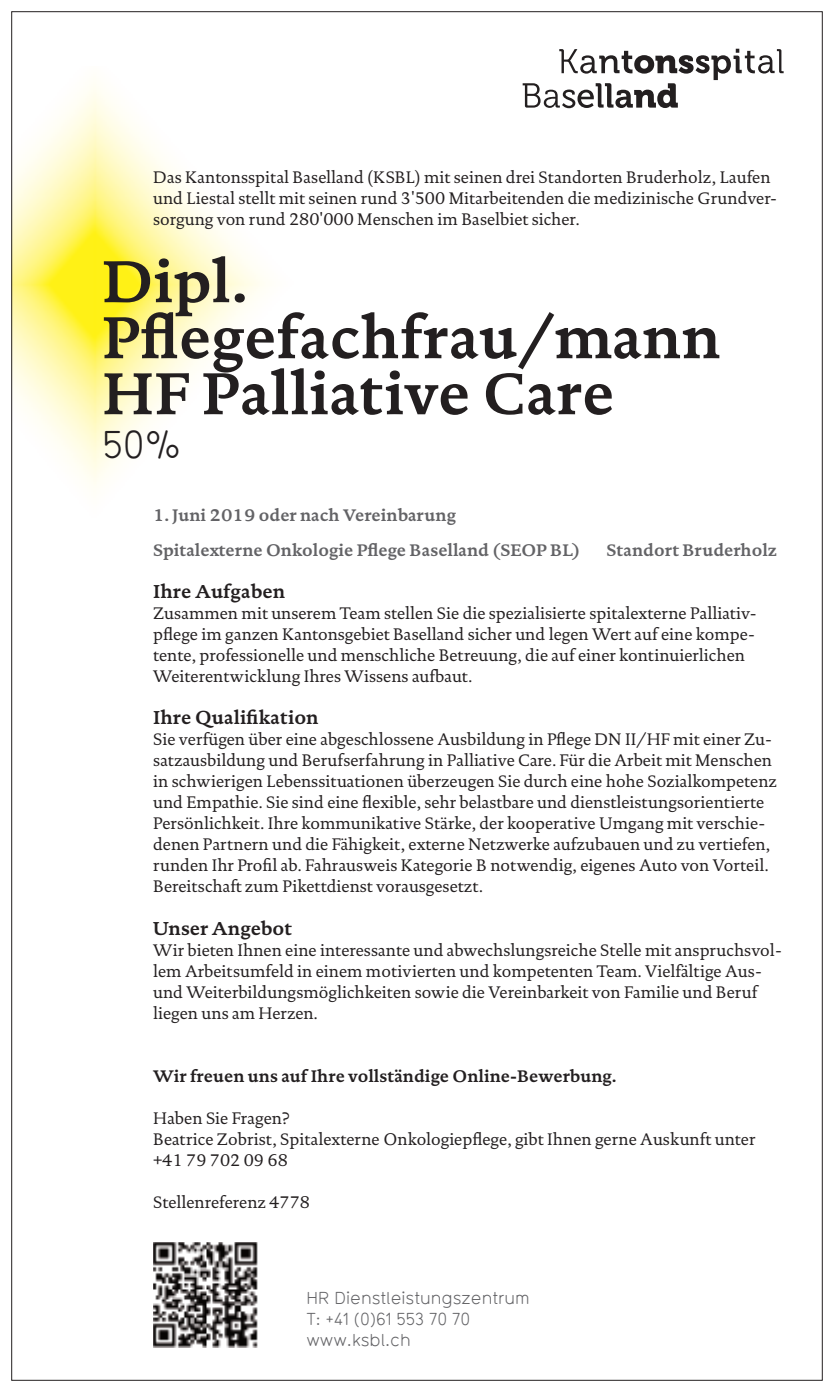
<style>
.page{position:relative;width:834px;height:1392px;background:#fff}
.page>*{position:absolute;margin:0;border:0;box-sizing:border-box;transform-origin:0 0}
.t1{font:700 60px/56px "DTL Documenta TOT";color:#231f20}
.t2{font:38px "Typ 1451";color:#231f20}
.t3{font:700 19px "DTL Documenta TOT";color:#231f20}
.t4{font:17px/21px "DTL Documenta TOT";color:#231f20}
.t5{font:700 17px/35px "DTL Documenta TOT";color:#636366}
.t6{font:17px/21px "Typ 1451";color:#636366}
.t7{font:700 17px "DTL Documenta TOT";color:#231f20}
</style>
<div class="page">
<img style="left:13px;top:84px;width:252px;height:402px">
<svg style="left:522px;top:49px;width:261px;height:59px"></svg>
<img style="left:153px;top:1242px;width:105px;height:105px">
<p class="t4" style="left:153px;top:167px;width:625px">Das Kantonsspital Baselland (KSBL) mit seinen drei Standorten Bruderholz, Laufen und Liestal stellt mit seinen rund 3'500 Mitarbeitenden die medizinische Grundver&shy;sorgung von rund 280'000 Menschen im Baselbiet sicher.</p>
<h1 class="t1" style="left:102px;top:253px;width:620px">Dipl.<br>Pflegefachfrau/mann<br>HF Palliative Care</h1>
<h2 class="t2" style="left:102px;top:420px;width:81px">50%</h2>
<p class="t5" style="left:153px;top:498px;width:428px">1. Juni 2019 oder nach Vereinbarung<br>Spitalexterne Onkologie Pflege Baselland (SEOP BL)</p>
<p class="t5" style="left:606px;top:533px;width:172px">Standort Bruderholz</p>
<p class="t3" style="left:153px;top:580px;width:133px">Ihre Aufgaben</p>
<p class="t4" style="left:153px;top:603px;width:605px">Zusammen mit unserem Team stellen Sie die spezialisierte spitalexterne Palliativ&shy;pflege im ganzen Kantonsgebiet Baselland sicher und legen Wert auf eine kompe&shy;tente, professionelle und menschliche Betreuung, die auf einer kontinuierlichen Weiterentwicklung Ihres Wissens aufbaut.</p>
<p class="t3" style="left:153px;top:706px;width:167px">Ihre Qualifikation</p>
<p class="t4" style="left:153px;top:729px;width:625px">Sie verfügen über eine abgeschlossene Ausbildung in Pflege DN II/HF mit einer Zu&shy;satzausbildung und Berufserfahrung in Palliative Care. Für die Arbeit mit Menschen in schwierigen Lebenssituationen überzeugen Sie durch eine hohe Sozialkompetenz und Empathie. Sie sind eine flexible, sehr belastbare und dienstleistungsorientierte Persönlichkeit. Ihre kommunikative Stärke, der kooperative Umgang mit verschie&shy;denen Partnern und die Fähigkeit, externe Netzwerke aufzubauen und zu vertiefen, runden Ihr Profil ab. Fahrausweis Kategorie B notwendig, eigenes Auto von Vorteil.<br>Bereitschaft zum Pikettdienst vorausgesetzt.</p>
<p class="t3" style="left:153px;top:916px;width:140px">Unser Angebot</p>
<p class="t4" style="left:153px;top:939px;width:630px">Wir bieten Ihnen eine interessante und abwechslungsreiche Stelle mit anspruchsvol&shy;lem Arbeitsumfeld in einem motivierten und kompetenten Team. Vielfältige Aus&shy;und Weiterbildungsmöglichkeiten sowie die Vereinbarkeit von Familie und Beruf liegen uns am Herzen.</p>
<p class="t7" style="left:153px;top:1065px;width:464px">Wir freuen uns auf Ihre vollständige Online-Bewerbung.</p>
<p class="t4" style="left:153px;top:1107px;width:603px">Haben Sie Fragen?<br>Beatrice Zobrist, Spitalexterne Onkologiepflege, gibt Ihnen gerne Auskunft unter +41 79 702 09 68</p>
<p class="t4" style="left:153px;top:1191px;width:158px">Stellenreferenz 4778</p>
<p class="t6" style="left:306px;top:1286px;width:225px">HR Dienstleistungszentrum<br>T: +41 (0)61 553 70 70 www.ksbl.ch</p>
</div>
